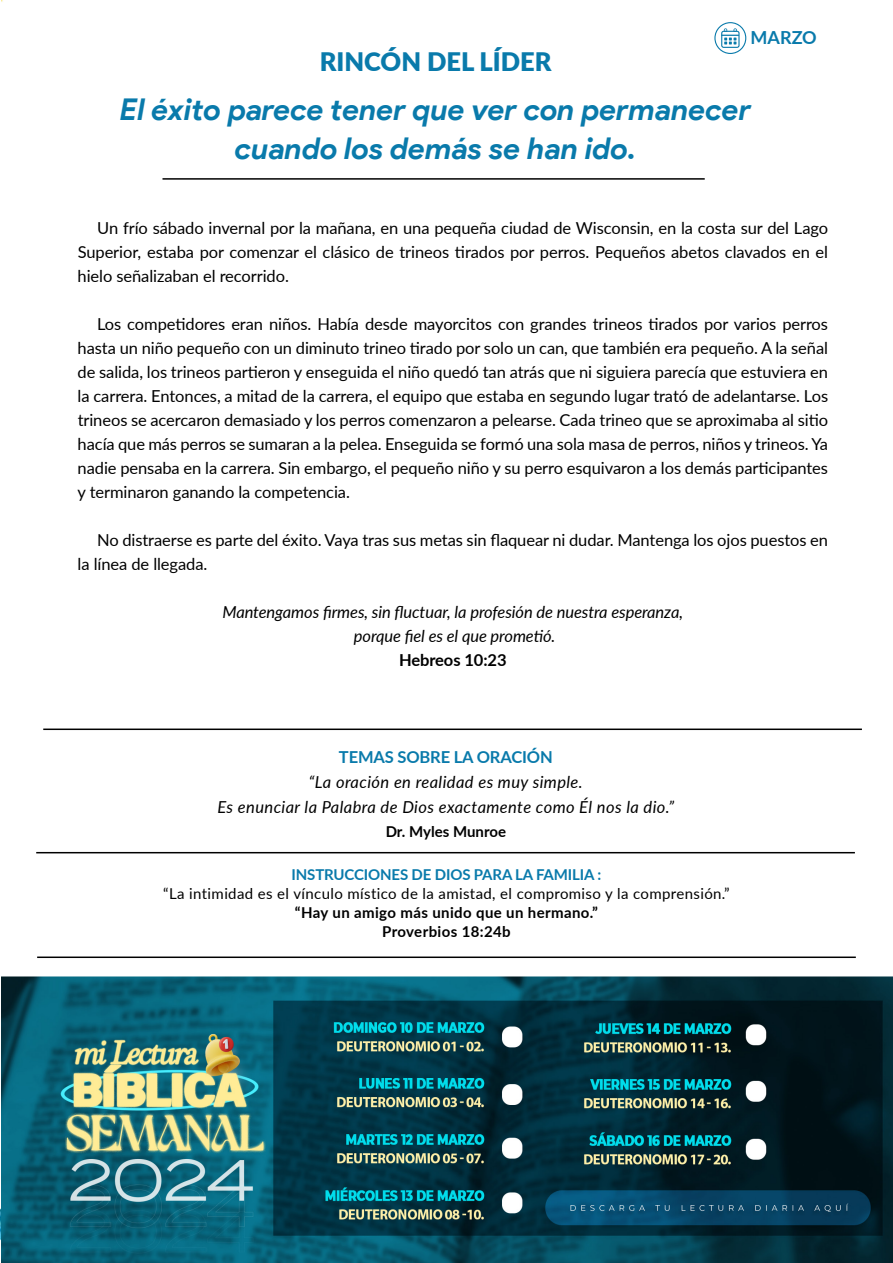
<style>
.page{position:relative;width:893px;height:1263px;background:#fff}
.page>*{position:absolute;margin:0;border:0;box-sizing:border-box;transform-origin:0 0}
.t1{font:italic 700 30px/39px "Product Sans";letter-spacing:.005em;color:#097aab;text-align:center}
.t2{font:900 25.5px "Lato";color:#097aab}
.t3{font:700 18px "Lato";color:#097aab}
.t4{font:16.5px/24px "Lato";letter-spacing:-.005em;color:#000;text-align:justify}
.t5{font:italic 16.5px/24px "Lato";letter-spacing:-.005em;color:#000;text-align:center}
.t6{font:italic 16.5px/25.2px "Lato";letter-spacing:.025em;color:#000;text-align:center}
.t7{font:700 16.5px "Lato";letter-spacing:-.01em;color:#097aab}
.t8{font:700 16.5px "Lato";letter-spacing:-.005em;color:#000}
.t9{font:15px "Lato";letter-spacing:.025em;color:#000}
.t10{font:700 15px/19.2px "Lato";letter-spacing:.025em;color:#000;text-align:center}
.t11{font:700 15px "Lato";letter-spacing:-.01em;color:#097aab}
.t12{font:700 15px "Lato";color:#000}
</style>
<div class="page">
<img style="left:1px;top:0;width:892px;height:1263px">
<svg style="left:714px;top:22px;width:32px;height:32px"></svg>
<hr style="left:162px;top:178px;width:543px;height:2px;background:#000">
<hr style="left:36px;top:852px;width:819px;height:1px;background:#000">
<hr style="left:43px;top:728px;width:819px;height:2px;background:#000">
<hr style="left:37px;top:956px;width:819px;height:2px;background:#000">
<h2 class="t2" style="left:320px;top:43px;width:233px">RINCÓN DEL LÍDER</h2>
<p class="t3" style="left:750px;top:25px;width:68px">MARZO</p>
<h1 class="t1" style="left:120px;top:90px;width:632px">El éxito parece tener que ver con permanecer cuando los demás se han ido.</h1>
<p class="t4" style="left:78px;top:215px;width:752px;text-indent:20px">Un frío sábado invernal por la mañana, en una pequeña ciudad de Wisconsin, en la costa sur del Lago Superior, estaba por comenzar el clásico de trineos tirados por perros. Pequeños abetos clavados en el hielo señalizaban el recorrido.</p>
<p class="t4" style="left:78px;top:311px;width:752px;text-indent:20px">Los competidores eran niños. Había desde mayorcitos con grandes trineos tirados por varios perros hasta un niño pequeño con un diminuto trineo tirado por solo un can, que también era pequeño. A la señal de salida, los trineos partieron y enseguida el niño quedó tan atrás que ni siguiera parecía que estuviera en la carrera. Entonces, a mitad de la carrera, el equipo que estaba en segundo lugar trató de adelantarse. Los trineos se acercaron demasiado y los perros comenzaron a pelearse. Cada trineo que se aproximaba al sitio hacía que más perros se sumaran a la pelea. Enseguida se formó una sola masa de perros, niños y trineos. Ya nadie pensaba en la carrera. Sin embargo, el pequeño niño y su perro esquivaron a los demás participantes y terminaron ganando la competencia.</p>
<p class="t4" style="left:78px;top:527px;width:752px;text-indent:20px">No distraerse es parte del éxito. Vaya tras sus metas sin flaquear ni dudar. Mantenga los ojos puestos en la línea de llegada.</p>
<p class="t5" style="left:222px;top:599px;width:462px">Mantengamos firmes, sin fluctuar, la profesión de nuestra esperanza, porque fiel es el que prometió.</p>
<p class="t8" style="left:399px;top:648px;width:109px">Hebreos 10:23</p>
<p class="t7" style="left:339px;top:744px;width:215px">TEMAS SOBRE LA ORACIÓN</p>
<p class="t6" style="left:217px;top:768px;width:458px">“La oración en realidad es muy simple.<br>Es enunciar la Palabra de Dios exactamente como Él nos la dio.”</p>
<p class="t12" style="left:386px;top:820px;width:122px">Dr. Myles Munroe</p>
<p class="t11" style="left:292px;top:863px;width:311px">INSTRUCCIONES DE DIOS PARA LA FAMILIA :</p>
<p class="t9" style="left:163px;top:883px;width:568px">“La intimidad es el vínculo místico de la amistad, el compromiso y la comprensión.”</p>
<p class="t10" style="left:295px;top:902px;width:305px">“Hay un amigo más unido que un hermano.”<br>Proverbios 18:24b</p>
</div>
